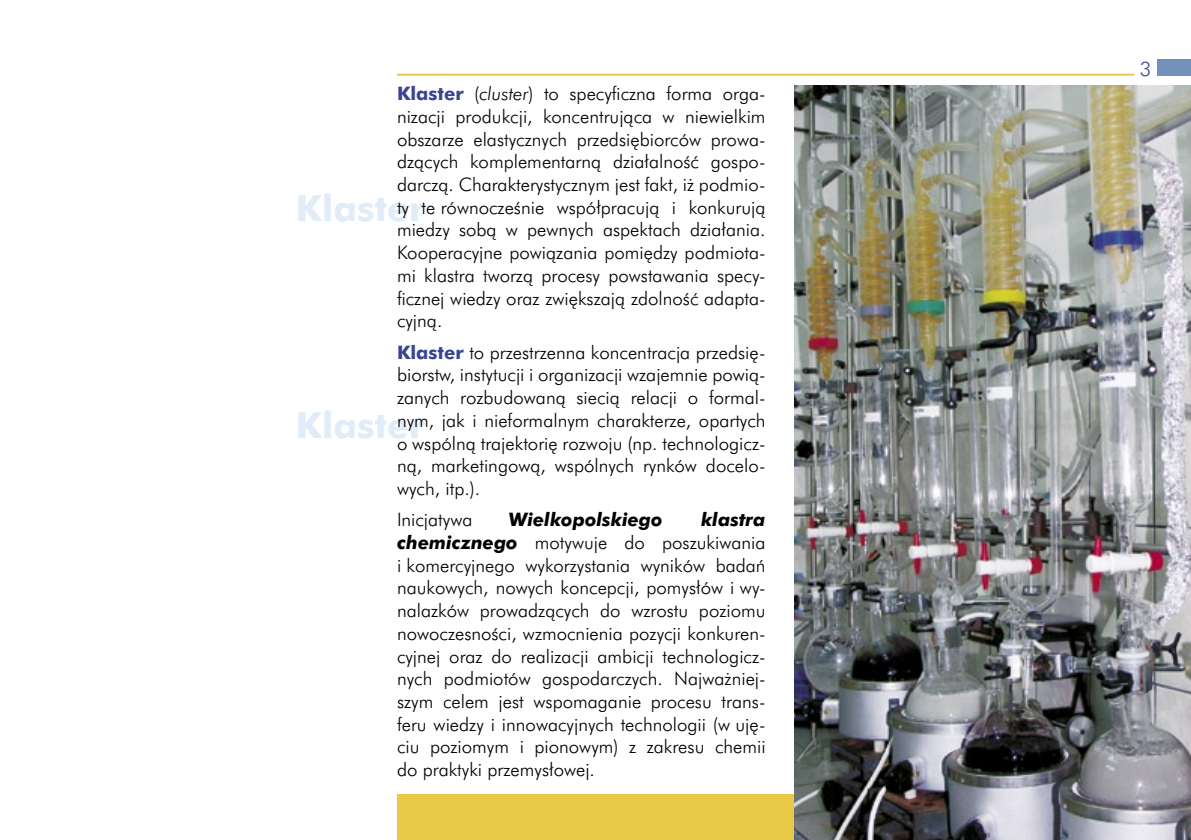
<style>
.page{position:relative;width:1191px;height:840px;background:#fff}
.page>*{position:absolute;margin:0;border:0;box-sizing:border-box;transform-origin:0 0}
.t1{font:36px "Futura PL Bold A";color:#e0ecf7}
.t2{font:20px "Futura Lt PL Regular A";color:#3a4592}
.t3{font:18.6px/22.6px "Futura Lt PL Regular A";color:#000;text-align:justify}
.t4{font:18.6px "Futura PL Bold Italic A";color:#000}
.s1{font-family:"Futura PL Bold A";color:#3a4592}
.s2{font-family:"Futura Lt PL Italic A"}
.s3{font-family:"Futura PL Bold Italic A"}
</style>
<div class="page">
<div style="left:1157px;top:59px;width:34px;height:17px;background:#7292bc"></div>
<div style="left:397px;top:794px;width:794px;height:45px;background:#eac948"></div>
<hr style="left:397px;top:74px;width:737px;height:2px;background:#eac948">
<img style="left:794px;top:85px;width:397px;height:754px">
<p class="t3" style="left:397px;top:82px;width:370px"><span class="s1">Klaster</span> (<span class="s2">cluster</span>) to specyficzna forma orga&shy;nizacji produkcji, koncentrująca w niewielkim obszarze elastycznych przedsiębiorców prowa&shy;dzących komplementarną działalność gospo&shy;darczą. Charakterystycznym jest fakt, iż podmio&shy;ty te równocześnie współpracują i konkurują miedzy sobą w pewnych aspektach działania.<br>Kooperacyjne powiązania pomiędzy podmiota&shy;mi klastra tworzą procesy powstawania specy&shy;ficznej wiedzy oraz zwiększają zdolność adapta&shy;cyjną.</p>
<p class="t3" style="left:397px;top:340px;width:370px"><span class="s1">Klaster</span> to przestrzenna koncentracja przedsię&shy;biorstw, instytucji i organizacji wzajemnie powią&shy;zanych rozbudowaną siecią relacji o formal&shy;nym, jak i nieformalnym charakterze, opartych o wspólną trajektorię rozwoju (np. technologicz&shy;ną, marketingową, wspólnych rynków docelo&shy;wych, itp.).</p>
<p class="t3" style="left:397px;top:508px;width:77px">Inicjatywa</p>
<p class="t4" style="left:509px;top:508px;width:155px">Wielkopolskiego</p>
<p class="t4" style="left:701px;top:508px;width:66px">klastra</p>
<p class="t3" style="left:397px;top:530px;width:370px"><span class="s3">chemicznego</span> motywuje do poszukiwania i komercyjnego wykorzystania wyników badań naukowych, nowych koncepcji, pomysłów i wy&shy;nalazków prowadzących do wzrostu poziomu nowoczesności, wzmocnienia pozycji konkuren&shy;cyjnej oraz do realizacji ambicji technologicz&shy;nych podmiotów gospodarczych. Najważniej&shy;szym celem jest wspomaganie procesu trans&shy;feru wiedzy i innowacyjnych technologii (w uję&shy;ciu poziomym i pionowym) z zakresu chemii do praktyki przemysłowej.</p>
<h1 class="t1" style="left:296px;top:186px;width:131px">Klaster</h1>
<h1 class="t1" style="left:296px;top:402px;width:131px">Klaster</h1>
<p class="t2" style="left:1140px;top:56px;width:13px">3</p>
</div>
